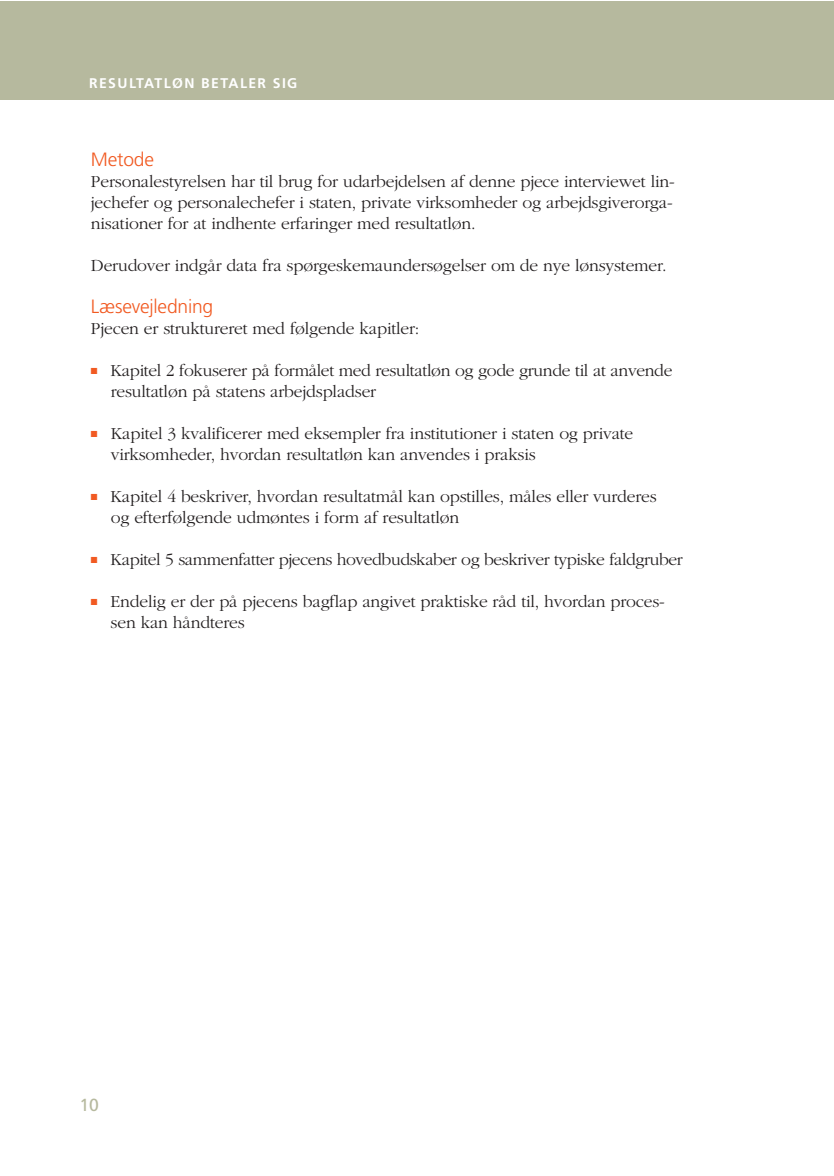
<style>
.page{position:relative;width:834px;height:1176px;background:#fff}
.page>*{position:absolute;margin:0;border:0;box-sizing:border-box;transform-origin:0 0}
.t1{font:300 19.25px "Frutiger";letter-spacing:-.01em;color:#f15a22}
.t2{font:300 17.5px/21px "Garamond";letter-spacing:-.01em;color:#231f20}
.t3{font:17.5px "Frutiger";color:#b6b99e}
.t4{font:700 14px "Frutiger";letter-spacing:.1em;color:#fff}
.s1{color:#f15a22}
</style>
<div class="page">
<div style="left:0;top:1px;width:833px;height:99px;background:#b6b99e"></div>
<p class="t4" style="left:89px;top:78px;width:210px">RESULTATLØN BETALER SIG</p>
<p class="t1" style="left:91px;top:151px;width:65px">Metode</p>
<p class="t2" style="left:91px;top:172px;width:585px;text-align:justify">Personalestyrelsen har til brug for udarbejdelsen af denne pjece interviewet lin&shy;jechefer og personalechefer i staten, private virksomheder og arbejdsgiverorga&shy;nisationer for at indhente erfaringer med resultatløn.</p>
<p class="t2" style="left:91px;top:256px;width:577px">Derudover indgår data fra spørgeskemaundersøgelser om de nye lønsystemer.</p>
<p class="t1" style="left:91px;top:298px;width:124px">Læsevejledning</p>
<p class="t2" style="left:91px;top:319px;width:330px">Pjecen er struktureret med følgende kapitler:</p>
<p class="t2" style="left:111px;top:361px;width:563px;text-indent:-20px"><span class="s1">■</span> Kapitel 2 fokuserer på formålet med resultatløn og gode grunde til at anvende resultatløn på statens arbejdspladser</p>
<p class="t2" style="left:111px;top:424px;width:524px;text-indent:-20px"><span class="s1">■</span> Kapitel 3 kvalificerer med eksempler fra institutioner i staten og private virksomheder, hvordan resultatløn kan anvendes i praksis</p>
<p class="t2" style="left:111px;top:487px;width:547px;text-indent:-20px"><span class="s1">■</span> Kapitel 4 beskriver, hvordan resultatmål kan opstilles, måles eller vurderes og efterfølgende udmøntes i form af resultatløn</p>
<p class="t2" style="left:91px;top:550px;width:593px"><span class="s1">■</span> Kapitel 5 sammenfatter pjecens hovedbudskaber og beskriver typiske faldgruber</p>
<p class="t2" style="left:111px;top:592px;width:555px;text-indent:-20px"><span class="s1">■</span> Endelig er der på pjecens bagflap angivet praktiske råd til, hvordan proces&shy;sen kan håndteres</p>
<p class="t3" style="left:79px;top:1097px;width:21px">10</p>
</div>
